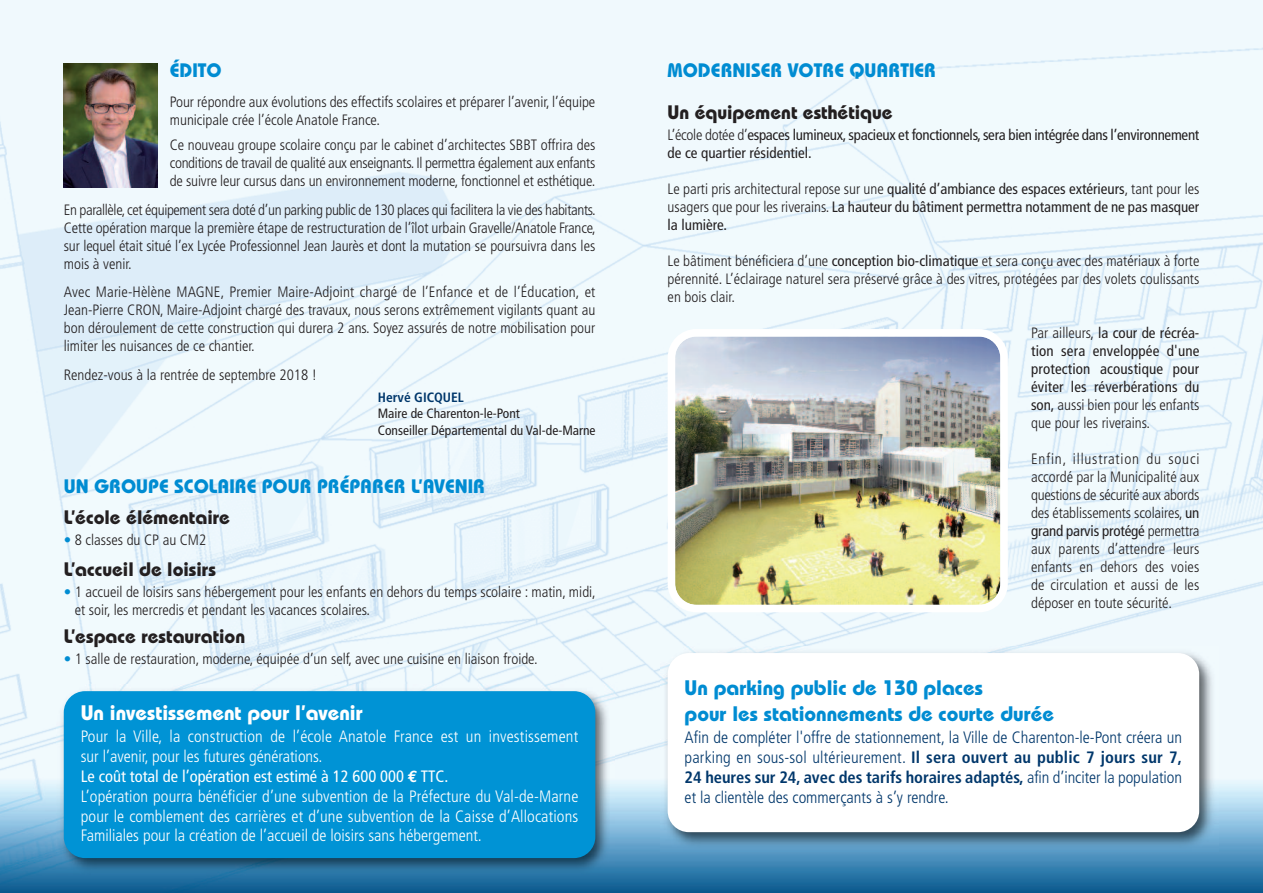
<style>
.page{position:relative;width:1263px;height:893px;background:#f0f9fd}
.page>*{position:absolute;margin:0;border:0;box-sizing:border-box;transform-origin:0 0}
.t1{font:700 21px/25.2px "Bauhaus";color:#008cd2}
.t2{font:700 21px "Bauhaus";color:#fff}
.t3{font:700 19.5px "Bauhaus";color:#231f20}
.t4{font:700 19.5px "Bauhaus";color:#008cd2}
.t5{font:300 condensed 16.5px/19.8px "Frutiger";letter-spacing:.005em;color:#fff}
.t6{font:300 condensed 16.5px/19.8px "Frutiger";color:#00376b;text-align:justify}
.t7{font:300 condensed 15px/18px "Frutiger";color:#231f20;text-align:justify}
.t8{font:condensed 15px/18px "Frutiger";color:#231f20;text-align:justify}
.t9{font:condensed 13.5px/16.2px "Frutiger";color:#231f20}
.t10{font:700 condensed 13.5px "Frutiger";color:#00376b}
.s1{color:#008cd2}
.s2{font-weight:400}
.s3{font-family:"Euro Mono";font-weight:700;font-stretch:normal}
.s4{font-weight:300}
.s5{font-weight:700}
</style>
<div class="page">
<img style="left:0;top:48px;width:1263px;height:730px">
<img style="left:0;top:778px;width:1263px;height:115px">
<img style="left:668px;top:329px;width:340px;height:283px">
<img style="left:57px;top:684px;width:558px;height:194px">
<div style="left:64px;top:691px;width:531px;height:167px;background:#0093d5;border-radius:21px"></div>
<img style="left:661px;top:646px;width:558px;height:206px">
<div style="left:668px;top:653px;width:531px;height:179px;background:#fff;border-radius:21px"></div>
<img style="left:64px;top:64px;width:94px;height:124px">
<h2 class="t4" style="left:170px;top:64px;width:53px">ÉDITO</h2>
<p class="t7" style="left:170px;top:94px;width:427px">Pour répondre aux évolutions des effectifs scolaires et préparer l’avenir, l’équipe municipale crée l’école Anatole France.</p>
<p class="t7" style="left:170px;top:137px;width:427px">Ce nouveau groupe scolaire conçu par le cabinet d’architectes SBBT offrira des conditions de travail de qualité aux enseignants. Il permettra également aux enfants de suivre leur cursus dans un environnement moderne, fonctionnel et esthétique.</p>
<p class="t7" style="left:64px;top:202px;width:534px">En parallèle,cet équipement sera doté d’un parking public de 130 places qui facilitera la vie des habitants.<br>Cette opération marque la première étape de restructuration de l’îlot urbain Gravelle/Anatole France, sur lequel était situé l’ex Lycée Professionnel Jean Jaurès et dont la mutation se poursuivra dans les mois à venir.</p>
<p class="t7" style="left:64px;top:284px;width:533px">Avec Marie-Hèlène MAGNE, Premier Maire-Adjoint chargé de l’Enfance et de l’Éducation, et Jean-Pierre CRON, Maire-Adjoint chargé des travaux, nous serons extrêmement vigilants quant au bon déroulement de cette construction qui durera 2 ans. Soyez assurés de notre mobilisation pour limiter les nuisances de ce chantier.</p>
<p class="t7" style="left:64px;top:367px;width:255px">Rendez-vous à la rentrée de septembre 2018 !</p>
<p class="t10" style="left:378px;top:392px;width:88px">Hervé GICQUEL</p>
<p class="t9" style="left:378px;top:407px;width:219px">Maire de Charenton-le-Pont<br>Conseiller Départemental du Val-de-Marne</p>
<h2 class="t4" style="left:64px;top:480px;width:423px">UN GROUPE SCOLAIRE POUR PRÉPARER L’AVENIR</h2>
<h2 class="t3" style="left:64px;top:511px;width:168px">L’école élémentaire</h2>
<p class="t7" style="left:64px;top:532px;width:144px"><span class="s1">•</span> 8 classes du CP au CM2</p>
<h2 class="t3" style="left:64px;top:562px;width:154px">L’accueil de loisirs</h2>
<p class="t7" style="left:75px;top:584px;width:522px;text-indent:-11px"><span class="s1">•</span> 1 accueil de loisirs sans hébergement pour les enfants en dehors du temps scolaire : matin, midi, et soir, les mercredis et pendant les vacances scolaires.</p>
<h2 class="t3" style="left:64px;top:629px;width:183px">L’espace restauration</h2>
<p class="t7" style="left:64px;top:651px;width:475px"><span class="s1">•</span> 1 salle de restauration, moderne, équipée d’un self, avec une cuisine en liaison froide.</p>
<h1 class="t2" style="left:81px;top:705px;width:283px">Un investissement pour l’avenir</h1>
<p class="t5" style="left:81px;top:728px;width:499px">Pour la Ville, la construction de l’école Anatole France est un investissement sur l’avenir, pour les futures générations.<br><span class="s2">Le coût total de l’opération est estimé à 12 600 000</span> <span class="s3">€</span> <span class="s2">TTC.<br></span>L’opération pourra bénéficier d’une subvention de la Préfecture du Val-de-Marne pour le comblement des carrières et d’une subvention de la Caisse d’Allocations Familiales pour la création de l’accueil de loisirs sans hébergement.</p>
<h2 class="t4" style="left:668px;top:64px;width:270px">MODERNISER VOTRE QUARTIER</h2>
<h2 class="t3" style="left:668px;top:105px;width:227px">Un équipement esthétique</h2>
<p class="t8" style="left:668px;top:127px;width:533px"><span class="s4">L’école dotée d’</span>espaces lumineux,spacieux et fonctionnels,sera bien intégrée dans l’environnement de ce quartier résidentiel.</p>
<p class="t8" style="left:668px;top:181px;width:533px"><span class="s4">Le parti pris architectural repose sur une</span> qualité d’ambiance des espaces extérieurs<span class="s4">, tant pour les usagers que pour les riverains.</span> La hauteur du bâtiment permettra notamment de ne pas masquer la lumière.</p>
<p class="t7" style="left:668px;top:253px;width:533px">Le bâtiment bénéficiera d’une <span class="s2">conception bio-climatique</span> et sera conçu avec des matériaux à forte pérennité. L’éclairage naturel sera préservé grâce à des vitres, protégées par des volets coulissants en bois clair.</p>
<p class="t8" style="left:1031px;top:325px;width:170px"><span class="s4">Par ailleurs,</span> la cour de récréa&shy;tion sera enveloppée d'une protection acoustique pour éviter les réverbérations du son, <span class="s4">aussi bien pour les enfants que pour les riverains.</span></p>
<p class="t7" style="left:1031px;top:451px;width:170px">Enfin, illustration du souci accordé par la Municipalité aux questions de sécurité aux abords des établissements scolaires, <span class="s2">un grand parvis protégé</span> permettra aux parents d’attendre leurs enfants en dehors des voies de circulation et aussi de les déposer en toute sécurité.</p>
<h1 class="t1" style="left:685px;top:678px;width:371px">Un parking public de 130 places<br>pour les stationnements de courte durée</h1>
<p class="t6" style="left:685px;top:729px;width:499px">Afin de compléter l'offre de stationnement, la Ville de Charenton-le-Pont créera un parking en sous-sol ultérieurement. <span class="s5">Il sera ouvert au public 7 jours sur 7, 24 heures sur 24, avec des tarifs horaires adaptés,</span> afin d’inciter la population et la clientèle des commerçants à s’y rendre.</p>
</div>
